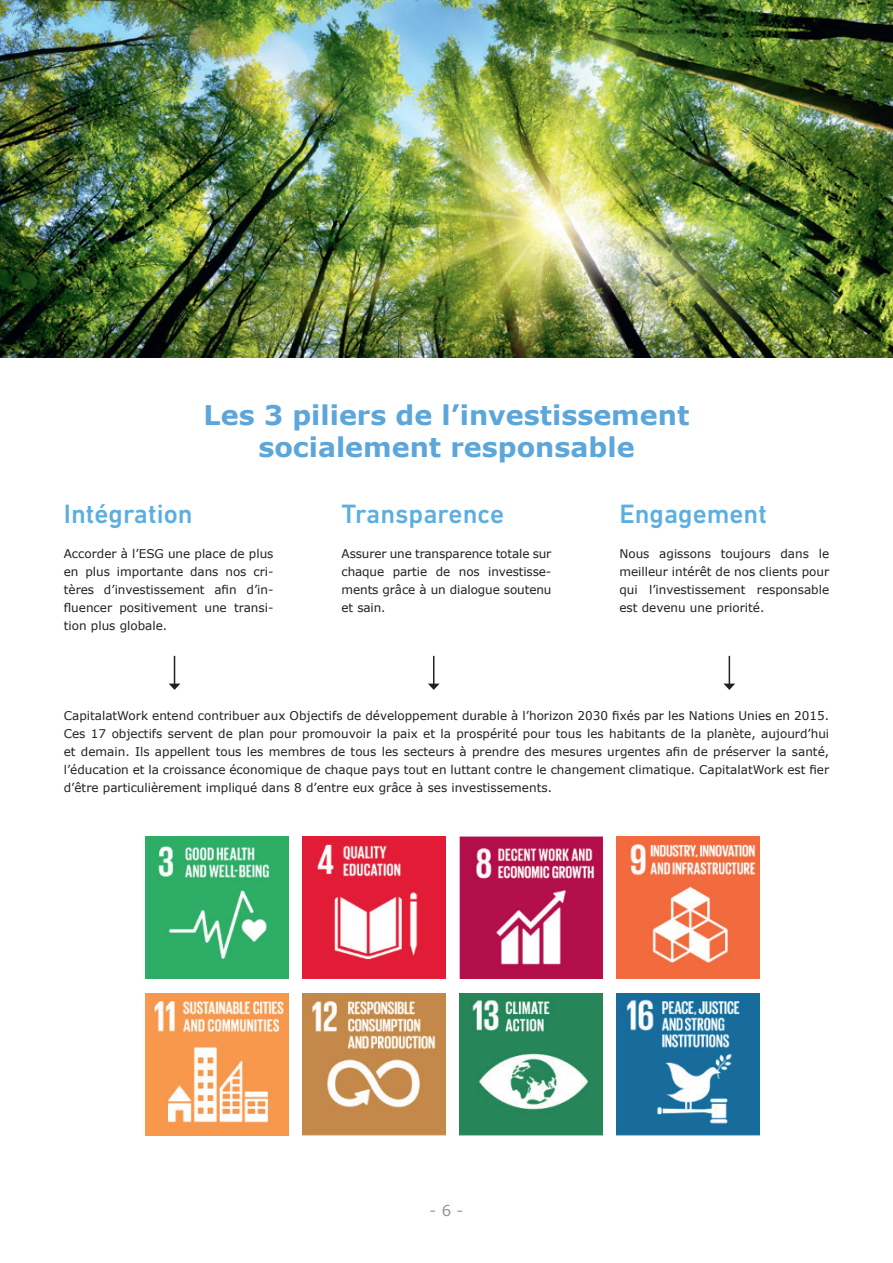
<style>
.page{position:relative;width:893px;height:1263px;background:#fff}
.page>*{position:absolute;margin:0;border:0;box-sizing:border-box;transform-origin:0 0}
.t1{font:700 27px/32.4px "Verdana";color:#5da6da;text-align:center}
.t2{font:500 27px "DIN Next LT Pro";color:#5daee0}
.t3{font:15px "Verdana";color:#939598}
.t4{font:12px/18px "Verdana";color:#231f20;text-align:justify}
</style>
<div class="page">
<img style="left:0;top:0;width:893px;height:357px">
<img style="left:146px;top:837px;width:143px;height:142px">
<img style="left:303px;top:837px;width:143px;height:142px">
<img style="left:460px;top:837px;width:143px;height:142px">
<img style="left:617px;top:837px;width:143px;height:142px">
<img style="left:146px;top:993px;width:143px;height:142px">
<img style="left:303px;top:993px;width:143px;height:142px">
<img style="left:460px;top:993px;width:143px;height:142px">
<img style="left:617px;top:993px;width:143px;height:142px">
<svg style="left:428px;top:656px;width:12px;height:34px"></svg>
<svg style="left:723px;top:656px;width:12px;height:34px"></svg>
<svg style="left:169px;top:656px;width:11px;height:34px"></svg>
<h1 class="t1" style="left:204px;top:399px;width:487px">Les 3 piliers de l’investissement socialement responsable</h1>
<h1 class="t2" style="left:64px;top:499px;width:130px">Intégration</h1>
<p class="t4" style="left:64px;top:545px;width:211px">Accorder à l’ESG une place de plus en plus importante dans nos cri&shy;tères d’investissement afin d’in&shy;fluencer positivement une transi&shy;tion plus globale.</p>
<h1 class="t2" style="left:342px;top:499px;width:164px">Transparence</h1>
<p class="t4" style="left:342px;top:545px;width:211px">Assurer une transparence totale sur chaque partie de nos investisse&shy;ments grâce à un dialogue soutenu et sain.</p>
<h1 class="t2" style="left:619px;top:499px;width:149px">Engagement</h1>
<p class="t4" style="left:619px;top:545px;width:211px">Nous agissons toujours dans le meilleur intérêt de nos clients pour qui l’investissement responsable est devenu une priorité.</p>
<p class="t4" style="left:64px;top:707px;width:767px">CapitalatWork entend contribuer aux Objectifs de développement durable à l’horizon 2030 fixés par les Nations Unies en 2015.<br>Ces 17 objectifs servent de plan pour promouvoir la paix et la prospérité pour tous les habitants de la planète, aujourd’hui et demain. Ils appellent tous les membres de tous les secteurs à prendre des mesures urgentes afin de préserver la santé, l’éducation et la croissance économique de chaque pays tout en luttant contre le changement climatique. CapitalatWork est fier d’être particulièrement impliqué dans 8 d’entre eux grâce à ses investissements.</p>
<p class="t3" style="left:430px;top:1200px;width:35px">- 6 -</p>
</div>
